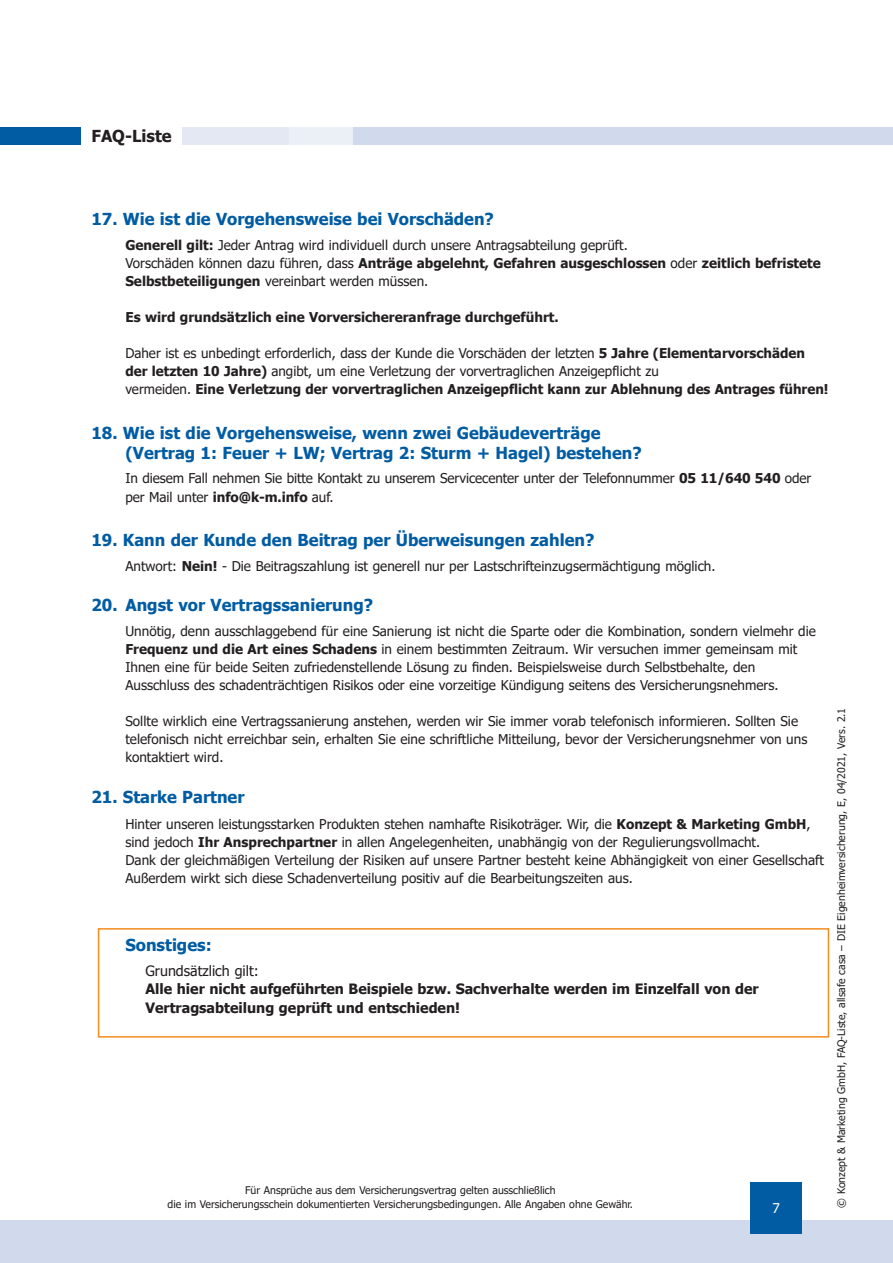
<style>
.page{position:relative;width:893px;height:1263px;background:#fff}
.page>*{position:absolute;margin:0;border:0;box-sizing:border-box;transform-origin:0 0}
.t1{font:700 16.5px/20.2px "Tahoma";color:#015ca3}
.t2{font:700 16.5px "Tahoma";color:#231f20}
.t3{font:700 14.25px/18.8px "Tahoma";color:#231f20}
.t4{font:14.25px "Tahoma";color:#231f20}
.t5{font:13.5px/18px "Tahoma";color:#231f20}
.t6{font:700 13.5px "Tahoma";color:#231f20}
.t7{font:13.5px "Tahoma";color:#fff}
.t8{font:10.5px/13.5px "Tahoma";color:#231f20;text-align:center}
.s1{font-weight:700}
</style>
<div class="page">
<div style="left:0;top:128px;width:81px;height:17px;background:#015ca3"></div>
<div style="left:183px;top:128px;width:710px;height:17px;background:#d1daec"></div>
<div style="left:183px;top:128px;width:170px;height:17px;background:#e3e8f3"></div>
<div style="left:0;top:1220px;width:893px;height:43px;background:#d1daec"></div>
<div style="left:750px;top:1182px;width:51px;height:51px;background:#015ca3"></div>
<div style="left:98px;top:928px;width:731px;height:109px;border:2px solid #f68c21"></div>
<p class="t2" style="left:91px;top:125px;width:82px">FAQ-Liste</p>
<p class="t1" style="left:91px;top:210px;width:404px">17. Wie ist die Vorgehensweise bei Vorschäden?</p>
<p class="t5" style="left:125px;top:236px;width:697px"><span class="s1">Generell gilt:</span> Jeder Antrag wird individuell durch unsere Antragsabteilung geprüft.<br>Vorschäden können dazu führen, dass <span class="s1">Anträge abgelehnt, Gefahren ausgeschlossen</span> oder <span class="s1">zeitlich befristete<br>Selbstbeteiligungen</span> vereinbart werden müssen.</p>
<p class="t6" style="left:125px;top:307px;width:435px">Es wird grundsätzlich eine Vorversichereranfrage durchgeführt.</p>
<p class="t5" style="left:125px;top:344px;width:705px">Daher ist es unbedingt erforderlich, dass der Kunde die Vorschäden der letzten <span class="s1">5 Jahre (Elementarvorschäden der letzten 10 Jahre)</span> angibt, um eine Verletzung der vorvertraglichen Anzeigepflicht zu<br>vermeiden. <span class="s1">Eine Verletzung der vorvertraglichen Anzeigepflicht kann zur Ablehnung des Antrages führen!</span></p>
<p class="t1" style="left:125px;top:423px;width:518px;text-indent:-34px">18. Wie ist die Vorgehensweise, wenn zwei Gebäudeverträge (Vertrag 1: Feuer + LW; Vertrag 2: Sturm + Hagel) bestehen?</p>
<p class="t5" style="left:125px;top:470px;width:687px;line-height:18.8px">In diesem Fall nehmen Sie bitte Kontakt zu unserem Servicecenter unter der Telefonnummer <span class="s1">05 11/640 540</span> oder per Mail unter <span class="s1">info@k-m.info</span> auf.</p>
<p class="t1" style="left:91px;top:531px;width:504px">19. Kann der Kunde den Beitrag per Überweisungen zahlen?</p>
<p class="t5" style="left:125px;top:557px;width:592px">Antwort: <span class="s1">Nein!</span> - Die Beitragszahlung ist generell nur per Lastschrifteinzugsermächtigung möglich.</p>
<p class="t1" style="left:91px;top:596px;width:283px">20. Angst vor Vertragssanierung?</p>
<p class="t5" style="left:125px;top:622px;width:692px">Unnötig, denn ausschlaggebend für eine Sanierung ist nicht die Sparte oder die Kombination, sondern vielmehr die <span class="s1">Frequenz und die Art eines Schadens</span> in einem bestimmten Zeitraum. Wir versuchen immer gemeinsam mit Ihnen eine für beide Seiten zufriedenstellende Lösung zu finden. Beispielsweise durch Selbstbehalte, den Ausschluss des schadenträchtigen Risikos oder eine vorzeitige Kündigung seitens des Versicherungsnehmers.</p>
<p class="t5" style="left:125px;top:712px;width:683px">Sollte wirklich eine Vertragssanierung anstehen, werden wir Sie immer vorab telefonisch informieren. Sollten Sie telefonisch nicht erreichbar sein, erhalten Sie eine schriftliche Mitteilung, bevor der Versicherungsnehmer von uns kontaktiert wird.</p>
<p class="t1" style="left:91px;top:787px;width:155px">21. Starke Partner</p>
<p class="t5" style="left:125px;top:816px;width:700px">Hinter unseren leistungsstarken Produkten stehen namhafte Risikoträger. Wir, die <span class="s1">Konzept &amp; Marketing GmbH</span>, sind jedoch <span class="s1">Ihr Ansprechpartner</span> in allen Angelegenheiten, unabhängig von der Regulierungsvollmacht.<br>Dank der gleichmäßigen Verteilung der Risiken auf unsere Partner besteht keine Abhängigkeit von einer Gesellschaft Außerdem wirkt sich diese Schadenverteilung positiv auf die Bearbeitungszeiten aus.</p>
<p class="t1" style="left:125px;top:935px;width:88px">Sonstiges:</p>
<p class="t4" style="left:145px;top:961px;width:115px">Grundsätzlich gilt:</p>
<p class="t3" style="left:145px;top:980px;width:615px">Alle hier nicht aufgeführten Beispiele bzw. Sachverhalte werden im Einzelfall von der<br>Vertragsabteilung geprüft und entschieden!</p>
<p class="t8" style="left:168px;top:1184px;width:467px">Für Ansprüche aus dem Versicherungsvertrag gelten ausschließlich<br>die im Versicherungsschein dokumentierten Versicherungsbedingungen. Alle Angaben ohne Gewähr.</p>
<p class="t7" style="left:772px;top:1199px;width:9px">7</p>
<p class="t8" style="left:835px;top:1208px;width:501px;rotate:-90deg">© Konzept &amp; Marketing GmbH, FAQ-Liste, allsafe casa – DIE Eigenheimversicherung, E, 04/2021, Vers. 2.1</p>
</div>
